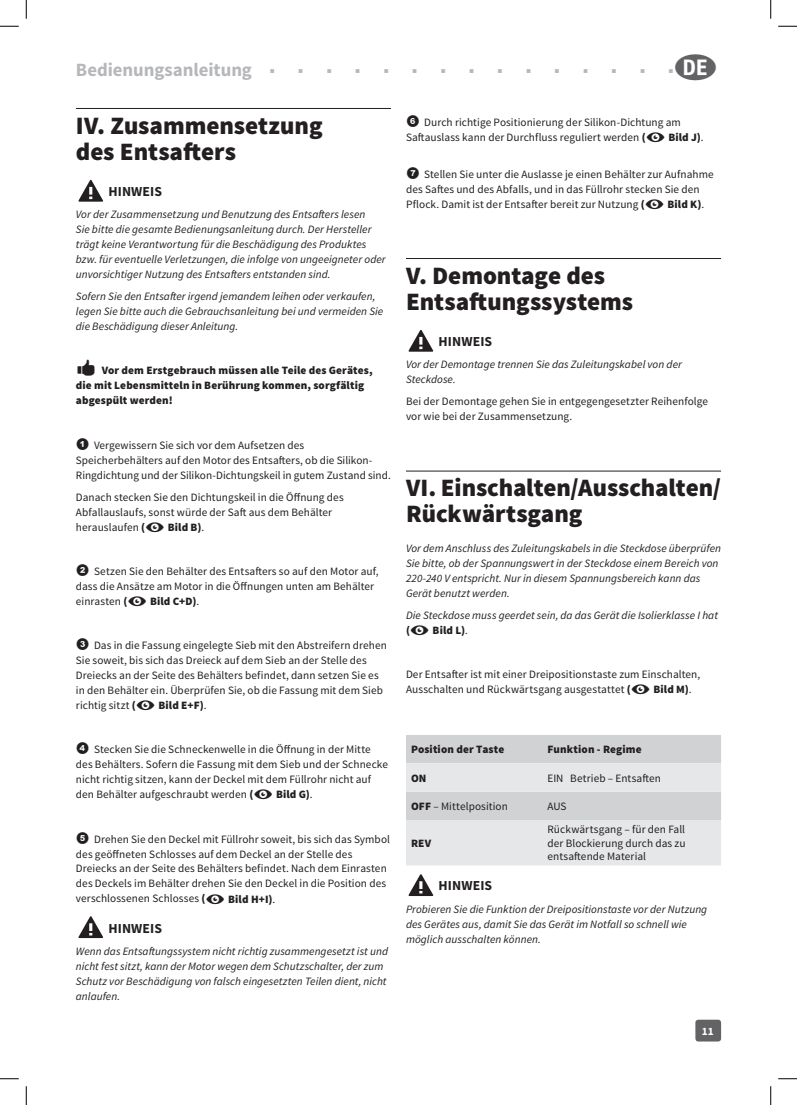
<style>
.page{position:relative;width:797px;height:1105px;background:#fff}
.page>*{position:absolute;margin:0;border:0;box-sizing:border-box;transform-origin:0 0}
.t1{font:51.25px "Entypo";color:#231f20}
.t2{font:37.5px "Entypo";color:#231f20}
.t3{font:35px "Entypo";color:#231f20}
.t4{font:900 25px/26.2px "Source Sans Pro";color:#231f20}
.t5{font:700 23.75px "PF Din Text Comp Pro";color:#636366}
.t6{font:700 18.75px "Source Sans Pro";letter-spacing:-.005em;color:#b6b7bb}
.t7{font:700 13.75px "Source Sans Pro";letter-spacing:.005em;color:#231f20}
.t8{font:11.25px/15px "Source Sans Pro";letter-spacing:.005em;color:#231f20}
.t9{font:italic 11.25px/15px "Source Sans Pro";letter-spacing:.005em;color:#231f20}
.t10{font:900 11.25px/15px "Source Sans Pro";letter-spacing:.01em;color:#231f20}
.t11{font:700 11.25px "Source Sans Pro";color:#fff}
.s1{font-family:"Numbaaz EEN Regular"}
.s2{font-weight:900}
.s3{font-weight:400}
.s4{font-weight:400;font-style:italic}
</style>
<div class="page">
<div style="left:695px;top:1020px;width:26px;height:21px;background:#636366;border-radius:3px"></div>
<hr style="left:76px;top:108px;width:315px;height:1px;background:#231f20">
<hr style="left:406px;top:258px;width:315px;height:1px;background:#231f20">
<hr style="left:406px;top:471px;width:315px;height:1px;background:#231f20">
<svg style="left:406px;top:735px;width:315px;height:130px"></svg>
<svg style="left:0;top:25px;width:19px;height:2px"></svg>
<svg style="left:778px;top:25px;width:19px;height:2px"></svg>
<svg style="left:0;top:1078px;width:19px;height:1px"></svg>
<svg style="left:778px;top:1078px;width:19px;height:1px"></svg>
<svg style="left:25px;top:0;width:2px;height:19px"></svg>
<svg style="left:25px;top:1086px;width:2px;height:19px"></svg>
<svg style="left:770px;top:0;width:1px;height:19px"></svg>
<svg style="left:770px;top:1086px;width:1px;height:19px"></svg>
<h3 class="t6" style="left:76px;top:58px;width:178px">Bedienungsanleitung</h3>
<h3 class="t5" style="left:674px;top:53px;width:45px">û</h3>
<h3 class="t4" style="left:76px;top:113px;width:248px">IV. Zusammensetzung des Entsafters</h3>
<h1 class="t1" style="left:76px;top:156px;width:31px">c</h1>
<p class="t7" style="left:108px;top:183px;width:55px">HINWEIS</p>
<p class="t9" style="left:76px;top:207px;width:311px">Vor der Zusammensetzung und Benutzung des Entsafters lesen<br>Sie bitte die gesamte Bedienungsanleitung durch. Der Hersteller trägt keine Verantwortung für die Beschädigung des Produktes bzw. für eventuelle Verletzungen, die infolge von ungeeigneter oder unvorsichtiger Nutzung des Entsafters entstanden sind.</p>
<p class="t9" style="left:76px;top:289px;width:309px">Sofern Sie den Entsafter irgend jemandem leihen oder verkaufen, legen Sie bitte auch die Gebrauchsanleitung bei und vermeiden Sie die Beschädigung dieser Anleitung.</p>
<h2 class="t2" style="left:76px;top:342px;width:22px">8</h2>
<p class="t8" style="left:406px;top:115px;width:276px"><span class="s1">6</span> Durch richtige Positionierung der Silikon-Dichtung am<br>Saftauslass kann der Durchfluss reguliert werden <span class="s2">(</span></p>
<h3 class="t3" style="left:645px;top:113px;width:22px">M</h3>
<p class="t10" style="left:668px;top:130px;width:37px">Bild J)<span class="s3">.</span></p>
<p class="t8" style="left:406px;top:167px;width:309px"><span class="s1">7</span> Stellen Sie unter die Auslasse je einen Behälter zur Aufnahme des Saftes und des Abfalls, und in das Füllrohr stecken Sie den<br>Pflock. Damit ist der Entsafter bereit zur Nutzung <span class="s2">(</span></p>
<h3 class="t3" style="left:644px;top:180px;width:22px">M</h3>
<p class="t10" style="left:667px;top:197px;width:38px">Bild K)<span class="s3">.</span></p>
<h3 class="t4" style="left:406px;top:263px;width:229px">V. Demontage des<br>Entsaftungssystems</h3>
<h1 class="t1" style="left:406px;top:306px;width:31px">c</h1>
<p class="t7" style="left:438px;top:333px;width:55px">HINWEIS</p>
<p class="t9" style="left:406px;top:357px;width:277px">Vor der Demontage trennen Sie das Zuleitungskabel von der<br>Steckdose.</p>
<p class="t8" style="left:406px;top:394px;width:303px">Bei der Demontage gehen Sie in entgegengesetzter Reihenfolge vor wie bei der Zusammensetzung.</p>
<p class="t10" style="left:76px;top:364px;width:298px;text-indent:26px">Vor dem Erstgebrauch müssen alle Teile des Gerätes, die mit Lebensmitteln in Berührung kommen, sorgfältig abgespült werden!</p>
<p class="t8" style="left:76px;top:438px;width:316px"><span class="s1">1</span> Vergewissern Sie sich vor dem Aufsetzen des<br>Speicherbehälters auf den Motor des Entsafters, ob die Silikon-<br>Ringdichtung und der Silikon-Dichtungskeil in gutem Zustand sind.</p>
<p class="t8" style="left:76px;top:490px;width:269px">Danach stecken Sie den Dichtungskeil in die Öffnung des<br>Abfallauslaufs, sonst würde der Saft aus dem Behälter herauslaufen <span class="s2">(</span></p>
<h3 class="t4" style="left:406px;top:476px;width:316px">VI. Einschalten/Ausschalten/<br>Rückwärtsgang</h3>
<p class="t9" style="left:406px;top:540px;width:316px">Vor dem Anschluss des Zuleitungskabels in die Steckdose überprüfen Sie bitte, ob der Spannungswert in der Steckdose einem Bereich von 220-240 V entspricht. Nur in diesem Spannungsbereich kann das Gerät benutzt werden.</p>
<p class="t9" style="left:406px;top:607px;width:313px">Die Steckdose muss geerdet sein, da das Gerät die Isolierklasse I hat</p>
<p class="t10" style="left:406px;top:623px;width:6px">(</p>
<h3 class="t3" style="left:409px;top:606px;width:22px">M</h3>
<p class="t10" style="left:432px;top:623px;width:37px">Bild L)<span class="s4">.</span></p>
<p class="t8" style="left:406px;top:667px;width:296px">Der Entsafter ist mit einer Dreipositionstaste zum Einschalten,<br>Ausschalten und Rückwärtsgang ausgestattet <span class="s2">(</span></p>
<h3 class="t3" style="left:144px;top:503px;width:23px">M</h3>
<p class="t10" style="left:168px;top:520px;width:38px">Bild B)<span class="s3">.</span></p>
<p class="t8" style="left:76px;top:564px;width:304px"><span class="s1">2</span> Setzen Sie den Behälter des Entsafters so auf den Motor auf, dass die Ansätze am Motor in die Öffnungen unten am Behälter einrasten <span class="s2">(</span></p>
<h3 class="t3" style="left:127px;top:577px;width:22px">M</h3>
<p class="t10" style="left:150px;top:594px;width:51px">Bild C+D)<span class="s3">.</span></p>
<p class="t8" style="left:76px;top:638px;width:312px"><span class="s1">3</span> Das in die Fassung eingelegte Sieb mit den Abstreifern drehen Sie soweit, bis sich das Dreieck auf dem Sieb an der Stelle des Dreiecks an der Seite des Behälters befindet, dann setzen Sie es in den Behälter ein. Überprüfen Sie, ob die Fassung mit dem Sieb richtig sitzt <span class="s2">(</span></p>
<h3 class="t3" style="left:630px;top:665px;width:23px">M</h3>
<p class="t10" style="left:653px;top:682px;width:40px">Bild M)<span class="s3">.</span></p>
<h3 class="t3" style="left:135px;top:681px;width:22px">M</h3>
<p class="t10" style="left:158px;top:698px;width:50px">Bild E+F)<span class="s3">.</span></p>
<p class="t8" style="left:76px;top:742px;width:314px"><span class="s1">4</span> Stecken Sie die Schneckenwelle in die Öffnung in der Mitte des Behälters. Sofern die Fassung mit dem Sieb und der Schnecke nicht richtig sitzen, kann der Deckel mit dem Füllrohr nicht auf den Behälter aufgeschraubt werden <span class="s2">(</span></p>
<p class="t10" style="left:411px;top:743px;width:95px">Position der Taste</p>
<p class="t10" style="left:547px;top:743px;width:96px">Funktion - Regime</p>
<p class="t10" style="left:411px;top:771px;width:17px">ON</p>
<p class="t8" style="left:547px;top:771px;width:115px">EIN Betrieb – Entsaften</p>
<p class="t8" style="left:411px;top:799px;width:98px"><span class="s2">OFF</span> – Mittelposition</p>
<p class="t8" style="left:547px;top:799px;width:21px">AUS</p>
<p class="t10" style="left:411px;top:836px;width:22px">REV</p>
<h3 class="t3" style="left:253px;top:771px;width:23px">M</h3>
<p class="t10" style="left:276px;top:787px;width:38px">Bild G)<span class="s3">.</span></p>
<p class="t8" style="left:76px;top:831px;width:316px"><span class="s1">5</span> Drehen Sie den Deckel mit Füllrohr soweit, bis sich das Symbol des geöffneten Schlosses auf dem Deckel an der Stelle des Dreiecks an der Seite des Behälters befindet. Nach dem Einrasten des Deckels im Behälter drehen Sie den Deckel in die Position des verschlossenen Schlosses <span class="s2">(</span></p>
<p class="t8" style="left:547px;top:823px;width:140px;line-height:13.5px;text-align:justify">Rückwärtsgang – für den Fall der Blockierung durch das zu entsaftende Material</p>
<h1 class="t1" style="left:406px;top:850px;width:31px">c</h1>
<p class="t7" style="left:438px;top:877px;width:55px">HINWEIS</p>
<p class="t9" style="left:406px;top:901px;width:303px">Probieren Sie die Funktion der Dreipositionstaste vor der Nutzung des Gerätes aus, damit Sie das Gerät im Notfall so schnell wie möglich ausschalten können.</p>
<h3 class="t3" style="left:205px;top:875px;width:23px">M</h3>
<p class="t10" style="left:228px;top:892px;width:49px">Bild H+I)<span class="s3">.</span></p>
<h1 class="t1" style="left:76px;top:892px;width:31px">c</h1>
<p class="t7" style="left:108px;top:919px;width:55px">HINWEIS</p>
<p class="t9" style="left:76px;top:943px;width:314px">Wenn das Entsaftungssystem nicht richtig zusammengesetzt ist und nicht fest sitzt, kann der Motor wegen dem Schutzschalter, der zum Schutz vor Beschädigung von falsch eingesetzten Teilen dient, nicht anlaufen.</p>
<p class="t11" style="left:702px;top:1024px;width:13px">11</p>
</div>
